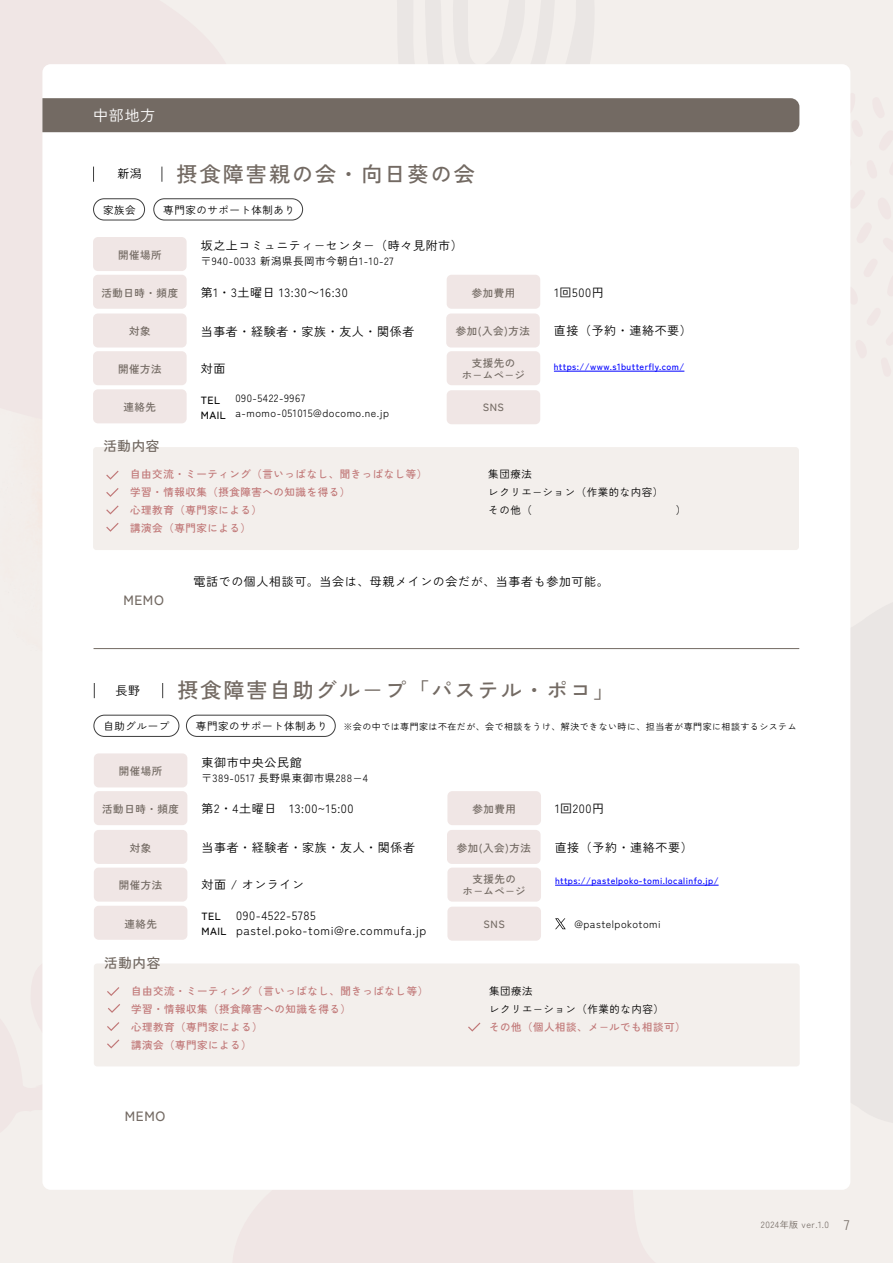
<style>
.page{position:relative;width:893px;height:1263px;background:#f3efec}
.page>*{position:absolute;margin:0;border:0;box-sizing:border-box;transform-origin:0 0}
.t1{font:500 21px "Zen Kaku Gothic New";letter-spacing:.1em;color:#736a63}
.t2{font:15px "Zen Kaku Gothic New";color:#fff}
.t3{font:500 13.5px "Zen Kaku Gothic New";letter-spacing:.05em;color:#736a63}
.t4{font:12px/15px "Zen Kaku Gothic New";letter-spacing:.05em;color:#000}
.t5{font:10.5px/18px "Zen Kaku Gothic New";letter-spacing:.05em;color:#000}
.t6{font:500 10.5px/18px "Zen Kaku Gothic New";letter-spacing:.05em;color:#c17878}
.t7{font:500 10.5px/12px "Zen Kaku Gothic New";letter-spacing:.05em;color:#736a63;text-align:center}
.t8{font:500 10.5px/15px "Zen Kaku Gothic New";letter-spacing:.05em;color:#000}
.t9{font:500 9px "Zen Kaku Gothic New";letter-spacing:.05em;color:#00f}
.t10{font:9px "Zen Kaku Gothic New";letter-spacing:.05em;color:#000}
.t11{font:9px "Zen Kaku Gothic New";letter-spacing:.05em;color:#736a63}
.s1{font-family:"Koz Go Pr 6 N";font-weight:400}
.s2{font-size:13.8px}
</style>
<div class="page">
<div style="left:42px;top:64px;width:808px;height:1126px;background:#fff;border-radius:8px"></div>
<div style="left:94px;top:963px;width:706px;height:103px;background:#f3efec;border-radius:3px"></div>
<svg style="left:468px;top:1022px;width:12px;height:9px"></svg>
<svg style="left:42px;top:963px;width:78px;height:147px"></svg>
<svg style="left:555px;top:918px;width:11px;height:11px"></svg>
<div style="left:447px;top:907px;width:94px;height:34px;background:#f0e6e5;border-radius:5px"></div>
<div style="left:94px;top:906px;width:93px;height:34px;background:#f0e6e5;border-radius:5px"></div>
<div style="left:447px;top:868px;width:94px;height:34px;background:#f0e6e5;border-radius:5px"></div>
<hr style="left:555px;top:885px;width:164px;height:1px;background:#00f">
<div style="left:94px;top:868px;width:93px;height:34px;background:#f0e6e5;border-radius:5px"></div>
<div style="left:447px;top:830px;width:94px;height:34px;background:#f0e6e5;border-radius:5px"></div>
<div style="left:94px;top:830px;width:93px;height:34px;background:#f0e6e5;border-radius:5px"></div>
<div style="left:447px;top:791px;width:94px;height:34px;background:#f0e6e5;border-radius:5px"></div>
<div style="left:94px;top:791px;width:93px;height:34px;background:#f0e6e5;border-radius:5px"></div>
<div style="left:94px;top:753px;width:93px;height:34px;background:#f0e6e5;border-radius:5px"></div>
<div style="left:94px;top:715px;width:85px;height:22px;border:1px solid #3d3d3d;border-radius:11px"></div>
<div style="left:186px;top:715px;width:150px;height:22px;border:1px solid #3d3d3d;border-radius:11px"></div>
<svg style="left:162px;top:683px;width:1px;height:15px"></svg>
<svg style="left:94px;top:683px;width:1px;height:15px"></svg>
<hr style="left:94px;top:648px;width:705px;height:1px;background:#736a63">
<div style="left:93px;top:447px;width:706px;height:103px;background:#f3efec;border-radius:3px"></div>
<svg style="left:106px;top:471px;width:13px;height:9px"></svg>
<svg style="left:106px;top:488px;width:13px;height:9px"></svg>
<svg style="left:106px;top:505px;width:13px;height:9px"></svg>
<svg style="left:106px;top:523px;width:13px;height:9px"></svg>
<div style="left:447px;top:390px;width:93px;height:34px;background:#f0e6e5;border-radius:5px"></div>
<div style="left:93px;top:389px;width:94px;height:34px;background:#f0e6e5;border-radius:5px"></div>
<div style="left:447px;top:351px;width:93px;height:34px;background:#f0e6e5;border-radius:5px"></div>
<div style="left:93px;top:351px;width:94px;height:34px;background:#f0e6e5;border-radius:5px"></div>
<svg style="left:42px;top:64px;width:803px;height:313px"></svg>
<p class="t2" style="left:93px;top:107px;width:64px">中部地方</p>
<p class="t4" style="left:117px;top:166px;width:26px">新潟</p>
<h1 class="t1" style="left:177px;top:161px;width:300px">摂食障害親の会・向日葵の会</h1>
<p class="t5" style="left:103px;top:201px;width:34px">家族会</p>
<p class="t5" style="left:163px;top:201px;width:133px">専門家のサポート体制あり</p>
<p class="t7" style="left:118px;top:248px;width:45px">開催場所</p>
<p class="t4" style="left:201px;top:238px;width:264px">坂之上コミュニティ−センタ−（時々見附市）</p>
<p class="t5" style="left:201px;top:252px;width:194px">〒940-0033 新潟県長岡市今朝白1-10-27</p>
<p class="t7" style="left:102px;top:286px;width:78px">活動日時・頻度</p>
<p class="t4" style="left:201px;top:285px;width:149px">第1・3土曜日 13:30〜16:30</p>
<p class="t7" style="left:472px;top:286px;width:45px">参加費用</p>
<p class="t4" style="left:554px;top:285px;width:51px">1回500円</p>
<p class="t7" style="left:129px;top:325px;width:23px">対象</p>
<p class="t4" style="left:201px;top:324px;width:215px">当事者・経験者・家族・友人・関係者</p>
<p class="t7" style="left:456px;top:325px;width:76px">参加(入会)方法</p>
<p class="t4" style="left:554px;top:323px;width:139px">直接（予約・連絡不要）</p>
<p class="t7" style="left:462px;top:356px;width:65px">支援先のホ−ムペ−ジ</p>
<p class="t7" style="left:118px;top:363px;width:45px">開催方法</p>
<p class="t4" style="left:201px;top:361px;width:26px">対面</p>
<p class="t9" style="left:554px;top:361px;width:132px">https://www.s1butterfly.com/</p>
<p class="t7" style="left:124px;top:401px;width:34px">連絡先</p>
<p class="t8" style="left:201px;top:392px;width:27px">TEL<br>MAIL</p>
<p class="t3" style="left:103px;top:438px;width:58px">活動内容</p>
<p class="t5" style="left:235px;top:391px;width:155px;line-height:15px">090-5422-9967 a-momo-051015@docomo.ne.jp</p>
<p class="t6" style="left:130px;top:465px;width:299px">自由交流・ミーティング（言いっぱなし、聞きっぱなし等）学習・情報収集（摂食障害への知識を得る）<br>心理教育（専門家による）<br>講演会（専門家による）</p>
<p class="t7" style="left:483px;top:401px;width:23px">SNS</p>
<p class="t5" style="left:488px;top:465px;width:177px">集団療法<br>レクリエ−ション（作業的な内容）</p>
<p class="t3" style="left:123px;top:592px;width:42px">MEMO</p>
<p class="t4" style="left:194px;top:574px;width:417px">電話での個人相談可。当会は、母親メインの会だが、当事者も参加可能。</p>
<p class="t4" style="left:115px;top:683px;width:26px">長野</p>
<h1 class="t1" style="left:177px;top:678px;width:438px">摂食障害自助グル<span class="s1">－</span>プ「パステル・ポコ」</h1>
<p class="t5" style="left:104px;top:717px;width:67px">自助グループ</p>
<p class="t5" style="left:196px;top:717px;width:133px">専門家のサポート体制あり</p>
<p class="t10" style="left:344px;top:721px;width:455px">※会の中では専門家は不在だが、会で相談をうけ、解決できない時に、担当者が専門家に相談するシステム</p>
<p class="t7" style="left:119px;top:765px;width:45px">開催場所</p>
<p class="t4" style="left:201px;top:754px;width:102px">東御市中央公民館</p>
<p class="t5" style="left:201px;top:769px;width:168px">〒389-0517 長野県東御市県288−4</p>
<p class="t7" style="left:102px;top:803px;width:78px">活動日時・頻度</p>
<p class="t4" style="left:201px;top:801px;width:154px">第2・4土曜日　13:00~15:00</p>
<p class="t7" style="left:472px;top:803px;width:45px">参加費用</p>
<p class="t4" style="left:555px;top:801px;width:51px">1回200円</p>
<p class="t7" style="left:130px;top:842px;width:23px">対象</p>
<p class="t4" style="left:201px;top:840px;width:228px">当事者・経験者・家族・友人・関係者　</p>
<p class="t7" style="left:457px;top:842px;width:76px">参加(入会)方法</p>
<p class="t4" style="left:555px;top:840px;width:139px">直接（予約・連絡不要）</p>
<p class="t7" style="left:119px;top:879px;width:45px">開催方法</p>
<p class="t4" style="left:201px;top:877px;width:104px">対面 / オンライン</p>
<p class="t7" style="left:124px;top:917px;width:34px">連絡先</p>
<p class="t8" style="left:201px;top:908px;width:27px">TEL<br>MAIL</p>
<p class="t3" style="left:104px;top:955px;width:58px">活動内容</p>
<p class="t4" style="left:236px;top:908px;width:192px">090-4522-5785 pastel.poko-tomi@re.commufa.jp</p>
<p class="t6" style="left:131px;top:981px;width:299px">自由交流・ミーティング（言いっぱなし、聞きっぱなし等）学習・情報収集（摂食障害への知識を得る）<br>心理教育（専門家による）<br>講演会（専門家による）</p>
<p class="t3" style="left:125px;top:1108px;width:42px">MEMO</p>
<p class="t7" style="left:463px;top:873px;width:65px">支援先のホ−ムペ−ジ</p>
<p class="t9" style="left:555px;top:875px;width:165px">https://pastelpoko-tomi.localinfo.jp/</p>
<p class="t7" style="left:484px;top:917px;width:23px">SNS</p>
<p class="t5" style="left:574px;top:915px;width:88px">@pastelpokotomi</p>
<p class="t5" style="left:489px;top:982px;width:177px">集団療法<br>レクリエ−ション（作業的な内容）</p>
<p class="t6" style="left:489px;top:1018px;width:198px">その他（個人相談、メ−ルでも相談可）</p>
<p class="t11" style="left:761px;top:1219px;width:90px">2024年版 ver.1.0 <span class="s2">7</span></p>
</div>
